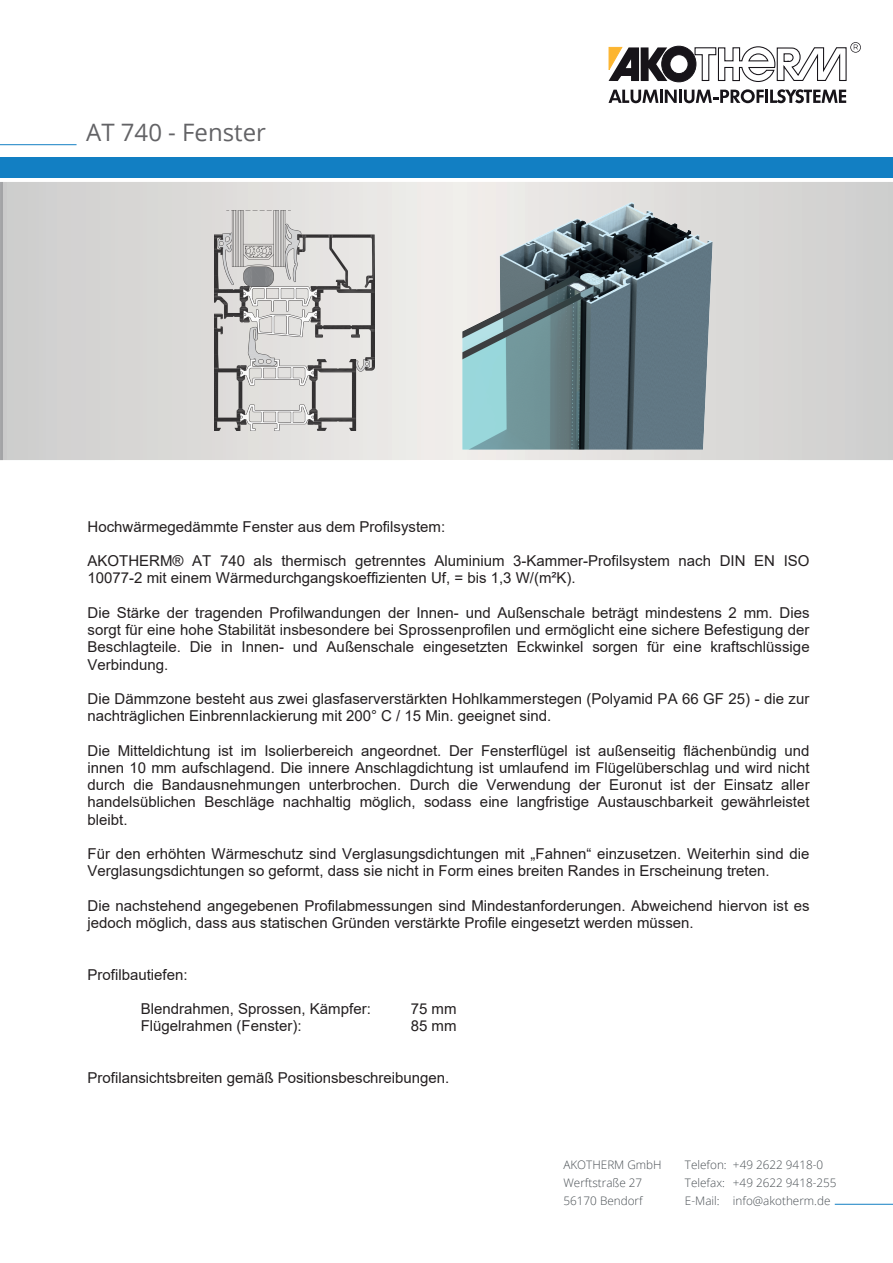
<style>
.page{position:relative;width:893px;height:1263px;background:#fff}
.page>*{position:absolute;margin:0;border:0;box-sizing:border-box;transform-origin:0 0}
.t1{font:24px "Open Sans";color:#636366}
.t2{font:15px/17.2px "Arial";color:#231f20}
.t3{font:300 11.7px "Open Sans";color:#484e53}
</style>
<div class="page">
<svg style="left:0;top:182px;width:892px;height:279px;background:#d9d8d7"></svg>
<div style="left:0;top:157px;width:892px;height:20px;background:#127fc3"></div>
<hr style="left:0;top:144px;width:77px;height:1px;background:#127fc3">
<svg style="left:608px;top:89px;width:238px;height:14px"></svg>
<svg style="left:608px;top:42px;width:252px;height:41px"></svg>
<hr style="left:834px;top:1204px;width:58px;height:1px;background:#127fc3">
<img style="left:215px;top:211px;width:159px;height:219px">
<img style="left:463px;top:195px;width:255px;height:255px">
<h1 class="t1" style="left:86px;top:116px;width:181px">AT 740 - Fenster</h1>
<p class="t2" style="left:88px;top:518px;width:359px">Hochwärmegedämmte Fenster aus dem Profilsystem:</p>
<p class="t2" style="left:88px;top:552px;width:723px">AKOTHERM® AT 740 als thermisch getrenntes Aluminium 3-Kammer-Profilsystem nach DIN EN ISO<br>10077-2 mit einem Wärmedurchgangskoeffizienten Uf, = bis 1,3 W/(m²K).</p>
<p class="t2" style="left:88px;top:604px;width:723px;text-align:justify">Die Stärke der tragenden Profilwandungen der Innen- und Außenschale beträgt mindestens 2 mm. Dies sorgt für eine hohe Stabilität insbesondere bei Sprossenprofilen und ermöglicht eine sichere Befestigung der Beschlagteile. Die in Innen- und Außenschale eingesetzten Eckwinkel sorgen für eine kraftschlüssige Verbindung.</p>
<p class="t2" style="left:88px;top:690px;width:723px">Die Dämmzone besteht aus zwei glasfaserverstärkten Hohlkammerstegen (Polyamid PA 66 GF 25) - die zur nachträglichen Einbrennlackierung mit 200° C / 15 Min. geeignet sind.</p>
<p class="t2" style="left:88px;top:742px;width:723px;text-align:justify">Die Mitteldichtung ist im Isolierbereich angeordnet. Der Fensterflügel ist außenseitig flächenbündig und innen 10 mm aufschlagend. Die innere Anschlagdichtung ist umlaufend im Flügelüberschlag und wird nicht durch die Bandausnehmungen unterbrochen. Durch die Verwendung der Euronut ist der Einsatz aller handelsüblichen Beschläge nachhaltig möglich, sodass eine langfristige Austauschbarkeit gewährleistet bleibt.</p>
<p class="t2" style="left:88px;top:845px;width:723px">Für den erhöhten Wärmeschutz sind Verglasungsdichtungen mit „Fahnen“ einzusetzen. Weiterhin sind die<br>Verglasungsdichtungen so geformt, dass sie nicht in Form eines breiten Randes in Erscheinung treten.</p>
<p class="t2" style="left:88px;top:897px;width:723px">Die nachstehend angegebenen Profilabmessungen sind Mindestanforderungen. Abweichend hiervon ist es jedoch möglich, dass aus statischen Gründen verstärkte Profile eingesetzt werden müssen.</p>
<p class="t2" style="left:88px;top:966px;width:102px">Profilbautiefen:</p>
<p class="t2" style="left:141px;top:1000px;width:232px">Blendrahmen, Sprossen, Kämpfer:</p>
<p class="t2" style="left:411px;top:1000px;width:47px">75 mm</p>
<p class="t2" style="left:141px;top:1017px;width:162px">Flügelrahmen (Fenster):</p>
<p class="t2" style="left:411px;top:1017px;width:47px">85 mm</p>
<p class="t2" style="left:88px;top:1069px;width:363px">Profilansichtsbreiten gemäß Positionsbeschreibungen.</p>
<p class="t3" style="left:563px;top:1156px;width:100px">AKOTHERM GmbH</p>
<p class="t3" style="left:685px;top:1156px;width:140px">Telefon: +49 2622 9418-0</p>
<p class="t3" style="left:563px;top:1174px;width:80px">Werftstraße 27</p>
<p class="t3" style="left:685px;top:1174px;width:153px">Telefax: +49 2622 9418-255</p>
<p class="t3" style="left:563px;top:1192px;width:81px">56170 Bendorf</p>
<p class="t3" style="left:685px;top:1192px;width:147px">E-Mail: info@akotherm.de</p>
</div>
